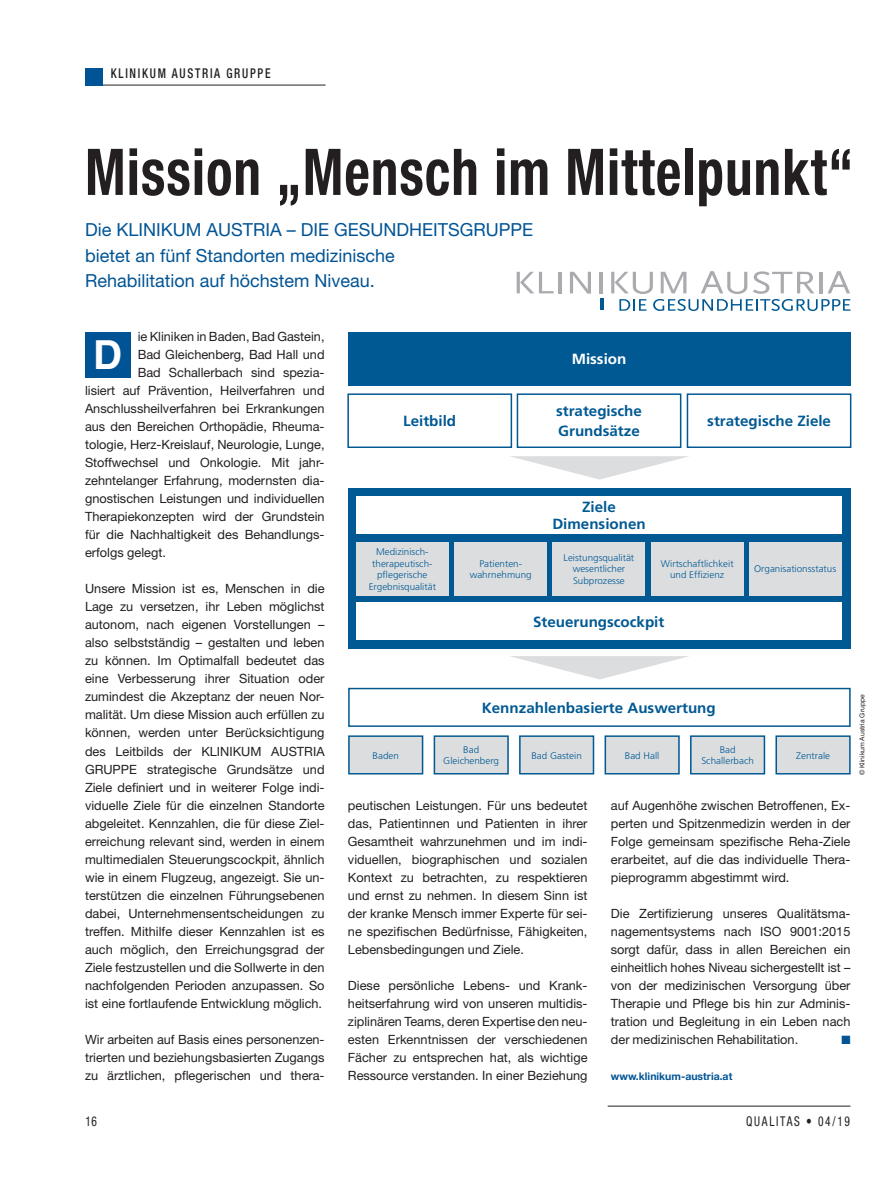
<style>
.page{position:relative;width:893px;height:1191px;background:#fff}
.page>*{position:absolute;margin:0;border:0;box-sizing:border-box;transform-origin:0 0}
.t1{font:700 condensed 64.5px "Helvetica Neue LT Std";letter-spacing:.02em;color:#231f20;scale:.85 1}
.t2{font:700 40.05px "Helvetica";color:#fff}
.t3{font:18px/25.5px "Helvetica Neue LT Std";color:#005495}
.t4{font:700 14.7px/17.7px "Frutiger";color:#005993;text-align:center}
.t5{font:700 14.7px "Frutiger";color:#fff}
.t6{font:500 condensed 13.5px "Helvetica Neue LT Std";letter-spacing:.15em;color:#231f20;scale:.85 1}
.t7{font:condensed 13.5px "Helvetica Neue LT Std";letter-spacing:.15em;color:#231f20;scale:.85 1}
.t8{font:12.75px/18px "Helvetica Neue LT Std";color:#231f20;text-align:justify}
.t9{font:12px "Zapf Dingbats ITC";color:#005495}
.t10{font:700 10.5px "Helvetica Neue LT Std";color:#005495}
.t11{font:300 9.6px/11.6px "Frutiger";color:#005993;text-align:center}
.t12{font:6.75px "Helvetica Neue LT Std";color:#231f20}
</style>
<div class="page">
<hr style="left:85px;top:85px;width:241px;height:1px;background:#231f20">
<div style="left:85px;top:68px;width:17px;height:17px;background:#005495"></div>
<hr style="left:608px;top:1105px;width:242px;height:1px;background:#231f20">
<div style="left:85px;top:332px;width:45px;height:45px;background:#005495"></div>
<div style="left:348px;top:332px;width:502px;height:53px;background:#005993"></div>
<div style="left:348px;top:488px;width:502px;height:160px;background:#005993"></div>
<div style="left:356px;top:496px;width:486px;height:37px;background:#fff"></div>
<div style="left:348px;top:688px;width:503px;height:39px;border:1px solid #005993"></div>
<div style="left:349px;top:736px;width:74px;height:37px;background:#dcdddf"></div>
<div style="left:348px;top:735px;width:75px;height:39px;border:1px solid #005993"></div>
<div style="left:776px;top:736px;width:74px;height:37px;background:#dcdddf"></div>
<div style="left:775px;top:735px;width:76px;height:39px;border:1px solid #005993"></div>
<div style="left:691px;top:736px;width:73px;height:37px;background:#dcdddf"></div>
<div style="left:690px;top:735px;width:75px;height:39px;border:1px solid #005993"></div>
<div style="left:605px;top:736px;width:74px;height:37px;background:#dcdddf"></div>
<div style="left:605px;top:735px;width:75px;height:39px;border:1px solid #005993"></div>
<div style="left:434px;top:736px;width:74px;height:37px;background:#dcdddf"></div>
<div style="left:434px;top:735px;width:75px;height:39px;border:1px solid #005993"></div>
<div style="left:520px;top:736px;width:73px;height:37px;background:#dcdddf"></div>
<div style="left:519px;top:735px;width:75px;height:39px;border:1px solid #005993"></div>
<svg style="left:510px;top:456px;width:179px;height:23px"></svg>
<svg style="left:510px;top:656px;width:179px;height:23px"></svg>
<div style="left:347px;top:393px;width:165px;height:55px;border:1px solid #005993"></div>
<div style="left:517px;top:393px;width:164px;height:55px;border:1px solid #005993"></div>
<div style="left:687px;top:393px;width:164px;height:55px;border:1px solid #005993"></div>
<div style="left:356px;top:602px;width:486px;height:38px;background:#fff"></div>
<div style="left:356px;top:542px;width:93px;height:53px;background:#dcdddf"></div>
<div style="left:455px;top:542px;width:92px;height:53px;background:#dcdddf"></div>
<div style="left:553px;top:542px;width:92px;height:53px;background:#dcdddf"></div>
<div style="left:651px;top:542px;width:92px;height:53px;background:#dcdddf"></div>
<div style="left:749px;top:542px;width:92px;height:53px;background:#dcdddf"></div>
<svg style="left:600px;top:298px;width:3px;height:12px"></svg>
<svg style="left:517px;top:272px;width:37px;height:21px"></svg>
<hr style="left:558px;top:272px;width:3px;height:21px;background:#aaabaf">
<svg style="left:570px;top:272px;width:21px;height:21px"></svg>
<hr style="left:599px;top:272px;width:4px;height:21px;background:#aaabaf">
<svg style="left:611px;top:271px;width:239px;height:40px"></svg>
<p class="t6" style="left:111px;top:65px;width:189px">KLINIKUM AUSTRIA GRUPPE</p>
<h1 class="t1" style="left:85px;top:133px;width:905px">Mission „Mensch im Mittelpunkt“</h1>
<h3 class="t3" style="left:85px;top:217px;width:449px">Die KLINIKUM AUSTRIA – DIE GESUNDHEITSGRUPPE bietet an fünf Standorten medizinische<br>Rehabilitation auf höchstem Niveau.</h3>
<p class="t8" style="left:138px;top:327px;width:188px">ie Kliniken in Baden, Bad Gastein,</p>
<p class="t8" style="left:138px;top:345px;width:188px">Bad Gleichenberg, Bad Hall und</p>
<p class="t8" style="left:138px;top:363px;width:188px">Bad Schallerbach sind spezia-</p>
<p class="t8" style="left:85px;top:381px;width:241px">lisiert auf Prävention, Heilverfahren und</p>
<p class="t8" style="left:85px;top:399px;width:241px">Anschlussheilverfahren bei Erkrankungen</p>
<p class="t8" style="left:85px;top:417px;width:241px">aus den Bereichen Orthopädie, Rheuma-</p>
<p class="t8" style="left:85px;top:435px;width:241px">tologie, Herz-Kreislauf, Neurologie, Lunge,</p>
<p class="t8" style="left:85px;top:453px;width:241px">Stoffwechsel und Onkologie. Mit jahr-</p>
<p class="t8" style="left:85px;top:471px;width:241px">zehntelanger Erfahrung, modernsten dia-</p>
<p class="t8" style="left:85px;top:489px;width:241px">gnostischen Leistungen und individuellen</p>
<p class="t8" style="left:85px;top:507px;width:241px">Therapiekonzepten wird der Grundstein</p>
<p class="t8" style="left:85px;top:525px;width:240px">für die Nachhaltigkeit des Behandlungs-</p>
<p class="t8" style="left:85px;top:543px;width:82px">erfolgs gelegt.</p>
<p class="t8" style="left:85px;top:579px;width:241px">Unsere Mission ist es, Menschen in die Lage zu versetzen, ihr Leben möglichst autonom, nach eigenen Vorstellungen – also selbstständig – gestalten und leben zu können. Im Optimalfall bedeutet das eine Verbesserung ihrer Situation oder zumindest die Akzeptanz der neuen Nor&shy;malität. Um diese Mission auch erfüllen zu können, werden unter Berücksichtigung des Leitbilds der KLINIKUM AUSTRIA GRUPPE strategische Grundsätze und Ziele definiert und in weiterer Folge indi&shy;viduelle Ziele für die einzelnen Standorte abgeleitet. Kennzahlen, die für diese Ziel&shy;erreichung relevant sind, werden in einem multimedialen Steuerungscockpit, ähnlich wie in einem Flugzeug, angezeigt. Sie un&shy;terstützen die einzelnen Führungsebenen dabei, Unternehmensentscheidungen zu treffen. Mithilfe dieser Kennzahlen ist es auch möglich, den Erreichungsgrad der Ziele festzustellen und die Sollwerte in den nachfolgenden Perioden anzupassen. So ist eine fortlaufende Entwicklung möglich.</p>
<p class="t8" style="left:85px;top:1030px;width:241px">Wir arbeiten auf Basis eines personenzen&shy;trierten und beziehungsbasierten Zugangs zu ärztlichen, pflegerischen und thera-</p>
<h2 class="t2" style="left:93px;top:330px;width:30px">D</h2>
<p class="t5" style="left:572px;top:350px;width:56px">Mission</p>
<p class="t4" style="left:556px;top:401px;width:87px;line-height:20px;text-align:left">strategische<br>Grundsätze</p>
<p class="t4" style="left:403px;top:412px;width:55px">Leitbild</p>
<p class="t4" style="left:707px;top:412px;width:125px">strategische Ziele</p>
<p class="t11" style="left:369px;top:546px;width:69px">Medizinisch&shy;therapeutisch&shy;pflegerische<br>Ergebnisqualität</p>
<p class="t4" style="left:552px;top:497px;width:95px">Ziele<br>Dimensionen</p>
<p class="t11" style="left:470px;top:557px;width:64px">Patienten&shy;wahrnehmung</p>
<p class="t11" style="left:564px;top:552px;width:72px">Leistungsqualität wesentlicher<br>Subprozesse</p>
<p class="t11" style="left:661px;top:557px;width:74px">Wirtschaftlichkeit und Effizienz</p>
<p class="t11" style="left:754px;top:563px;width:84px">Organisationsstatus</p>
<p class="t4" style="left:533px;top:612px;width:133px">Steuerungscockpit</p>
<p class="t4" style="left:482px;top:699px;width:236px">Kennzahlenbasierte Auswertung</p>
<p class="t12" style="left:858px;top:775px;width:82px;rotate:-90deg">© Klinikum Austria Gruppe</p>
<p class="t11" style="left:373px;top:749px;width:28px">Baden</p>
<p class="t11" style="left:443px;top:744px;width:57px">Bad<br>Gleichenberg</p>
<p class="t11" style="left:531px;top:749px;width:52px">Bad Gastein</p>
<p class="t11" style="left:625px;top:749px;width:36px">Bad Hall</p>
<p class="t11" style="left:701px;top:744px;width:54px">Bad<br>Schallerbach</p>
<p class="t11" style="left:796px;top:749px;width:35px">Zentrale</p>
<p class="t8" style="left:348px;top:796px;width:241px">peutischen Leistungen. Für uns bedeutet das, Patientinnen und Patienten in ihrer Gesamtheit wahrzunehmen und im indi&shy;viduellen, biographischen und sozialen Kontext zu betrachten, zu respektieren und ernst zu nehmen. In diesem Sinn ist der kranke Mensch immer Experte für sei&shy;ne spezifischen Bedürfnisse, Fähigkeiten, Lebensbedingungen und Ziele.</p>
<p class="t8" style="left:348px;top:976px;width:241px">Diese persönliche Lebens- und Krank&shy;heitserfahrung wird von unseren multidis&shy;ziplinären Teams, deren Expertise den neu&shy;esten Erkenntnissen der verschiedenen Fächer zu entsprechen hat, als wichtige Ressource verstanden. In einer Beziehung</p>
<p class="t8" style="left:611px;top:796px;width:241px">auf Augenhöhe zwischen Betroffenen, Ex&shy;perten und Spitzenmedizin werden in der Folge gemeinsam spezifische Reha-Ziele erarbeitet, auf die das individuelle Thera&shy;pieprogramm abgestimmt wird.</p>
<p class="t8" style="left:611px;top:904px;width:241px">Die Zertifizierung unseres Qualitätsma&shy;nagementsystems nach ISO 9001:2015 sorgt dafür, dass in allen Bereichen ein einheitlich hohes Niveau sichergestellt ist – von der medizinischen Versorgung über Therapie und Pflege bis hin zur Adminis&shy;tration und Begleitung in ein Leben nach der medizinischen Rehabilitation.</p>
<p class="t9" style="left:841px;top:1033px;width:11px">■</p>
<p class="t10" style="left:611px;top:1069px;width:123px">www.klinikum-austria.at</p>
<p class="t7" style="left:85px;top:1113px;width:15px">16</p>
<p class="t7" style="left:746px;top:1113px;width:124px">QUALITAS • 04/19</p>
</div>
